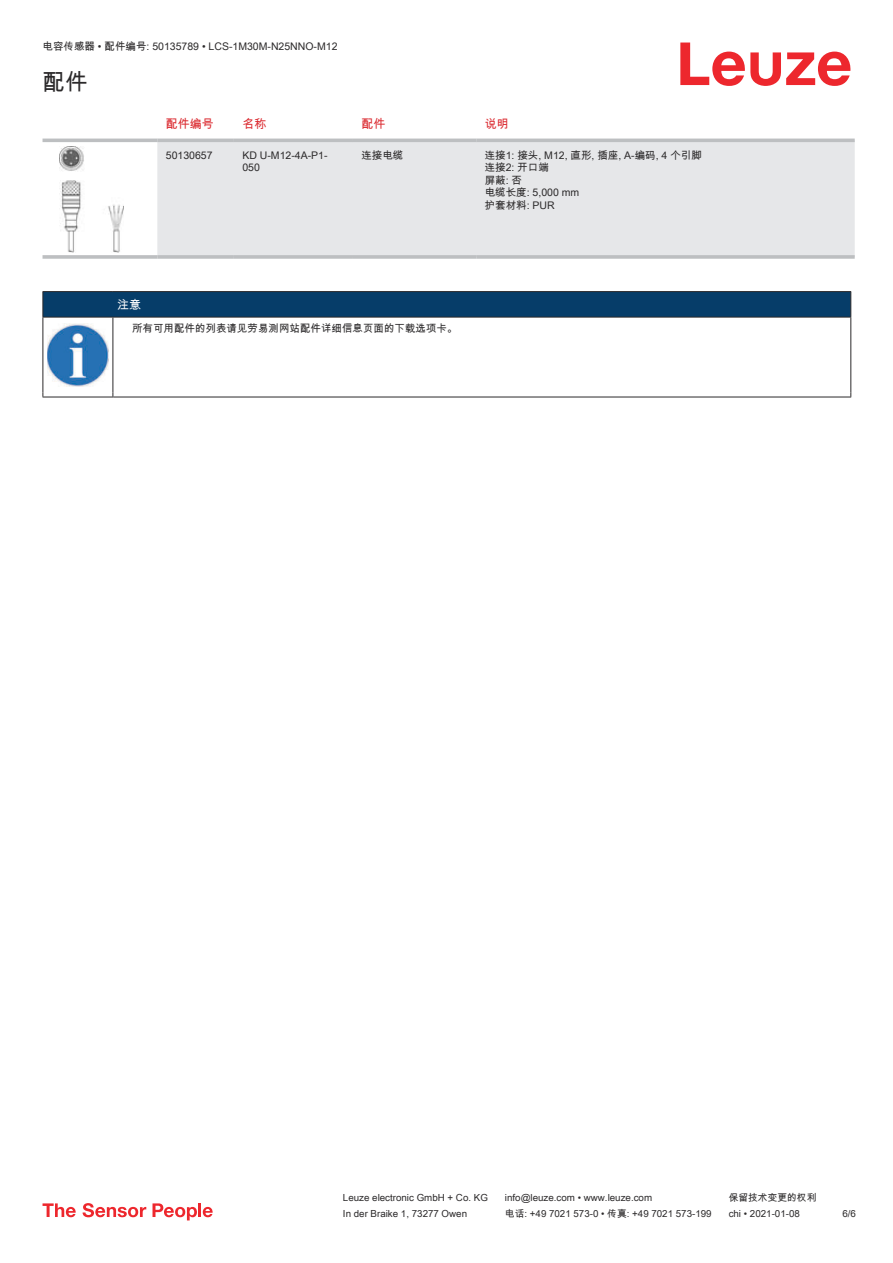
<style>
.page{position:relative;width:893px;height:1263px;background:#fff}
.page>*{position:absolute;margin:0;border:0;box-sizing:border-box;transform-origin:0 0}
.t1{font:22.5px "Arial Unicode MS";color:#2b292a}
.t2{font:12px "Arial Unicode MS";color:#db2a30}
.t3{font:12px "Arial Unicode MS";color:#fff}
.t4{font:10.5px/12.6px "Arial Unicode MS";color:#2b292a}
.t5{font:9.75px "Arial Unicode MS";color:#2b292a}
</style>
<div class="page">
<svg style="left:680px;top:43px;width:170px;height:43px"></svg>
<svg style="left:43px;top:138px;width:812px;height:1px"></svg>
<div style="left:157px;top:142px;width:698px;height:113px;background:#e6e7e9"></div>
<hr style="left:43px;top:139px;width:114px;height:3px;background:#bdbfc1">
<hr style="left:157px;top:139px;width:77px;height:3px;background:#bdbfc1">
<hr style="left:234px;top:139px;width:119px;height:3px;background:#bdbfc1">
<hr style="left:353px;top:139px;width:123px;height:3px;background:#bdbfc1">
<hr style="left:476px;top:139px;width:379px;height:3px;background:#bdbfc1">
<svg style="left:43px;top:255px;width:114px;height:4px"></svg>
<hr style="left:157px;top:255px;width:77px;height:4px;background:#bdbfc1">
<svg style="left:234px;top:255px;width:119px;height:4px"></svg>
<svg style="left:353px;top:255px;width:123px;height:4px"></svg>
<hr style="left:476px;top:255px;width:379px;height:4px;background:#bdbfc1">
<img style="left:59px;top:146px;width:65px;height:107px">
<svg style="left:44px;top:318px;width:806px;height:79px"></svg>
<hr style="left:43px;top:291px;width:70px;height:1px;background:#2b292a">
<hr style="left:43px;top:317px;width:70px;height:1px;background:#2b292a">
<hr style="left:113px;top:291px;width:738px;height:1px;background:#2b292a">
<div style="left:43px;top:292px;width:808px;height:25px;background:#063d69"></div>
<hr style="left:113px;top:317px;width:738px;height:1px;background:#2b292a">
<hr style="left:43px;top:317px;width:1px;height:75px;background:#2b292a">
<hr style="left:113px;top:317px;width:1px;height:75px;background:#2b292a">
<hr style="left:850px;top:317px;width:1px;height:75px;background:#2b292a">
<hr style="left:43px;top:397px;width:70px;height:1px;background:#2b292a">
<hr style="left:113px;top:397px;width:738px;height:1px;background:#2b292a">
<img style="left:47px;top:323px;width:61px;height:63px">
<div style="left:115px;top:318px;width:734px;height:20px;background:#fff"></div>
<svg style="left:43px;top:1203px;width:33px;height:14px"></svg>
<svg style="left:83px;top:1203px;width:63px;height:14px"></svg>
<svg style="left:153px;top:1203px;width:44px;height:17px"></svg>
<hr style="left:198px;top:1203px;width:3px;height:14px;background:#ed272d">
<svg style="left:203px;top:1207px;width:10px;height:10px"></svg>
<p class="t4" style="left:43px;top:40px;width:296px">电容传感器 • 配件编号: 50135789 • LCS-1M30M-N25NNO-M12</p>
<h1 class="t1" style="left:43px;top:66px;width:46px">配件</h1>
<p class="t2" style="left:166px;top:115px;width:49px">配件编号</p>
<p class="t2" style="left:242px;top:115px;width:25px">名称</p>
<p class="t2" style="left:361px;top:115px;width:25px">配件</p>
<p class="t2" style="left:485px;top:115px;width:25px">说明</p>
<p class="t4" style="left:166px;top:148px;width:48px">50130657</p>
<p class="t4" style="left:242px;top:148px;width:87px">KD U-M12-4A-P1-<br>050</p>
<p class="t4" style="left:361px;top:148px;width:43px">连接电缆</p>
<p class="t4" style="left:485px;top:148px;width:219px">连接1: 接头, M12, 直形, 插座, A-编码, 4 个引脚连接2: 开口端<br>屏蔽: 否<br>电缆长度: 5,000 mm<br>护套材料: PUR</p>
<p class="t3" style="left:117px;top:296px;width:25px">注意</p>
<p class="t4" style="left:132px;top:322px;width:327px">所有可用配件的列表请见劳易测网站配件详细信息页面的下载选项卡。</p>
<p class="t5" style="left:343px;top:1191px;width:146px">Leuze electronic GmbH + Co. KG</p>
<p class="t5" style="left:505px;top:1191px;width:149px">info@leuze.com • www.leuze.com</p>
<p class="t5" style="left:729px;top:1191px;width:89px">保留技术变更的权利</p>
<p class="t5" style="left:343px;top:1206px;width:126px">In der Braike 1, 73277 Owen</p>
<p class="t5" style="left:505px;top:1206px;width:208px">电话: +49 7021 573-0 • 传真: +49 7021 573-199</p>
<p class="t5" style="left:729px;top:1206px;width:73px">chi • 2021-01-08</p>
<p class="t5" style="left:842px;top:1206px;width:15px">6 /6</p>
</div>
